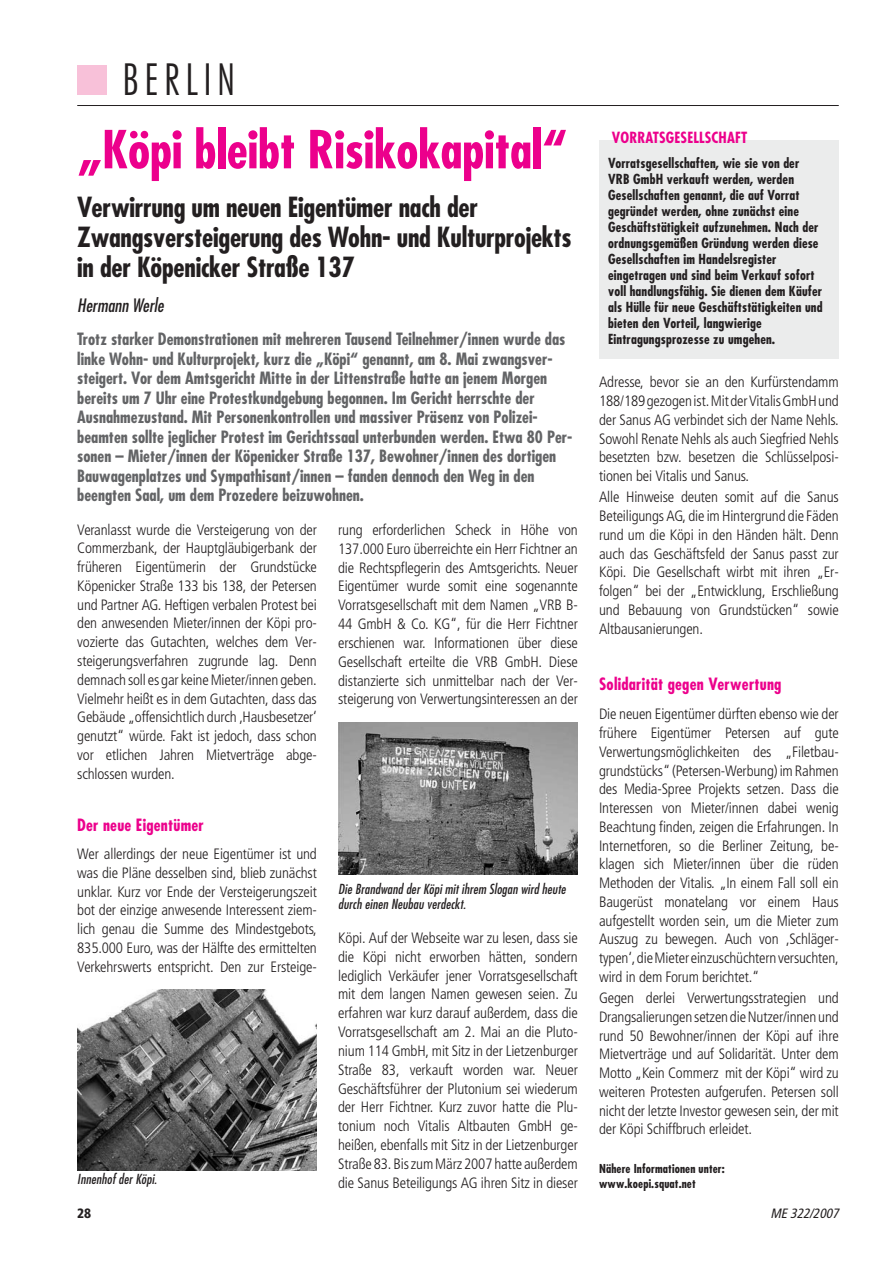
<style>
.page{position:relative;width:893px;height:1262px;background:#fff}
.page>*{position:absolute;margin:0;border:0;box-sizing:border-box;transform-origin:0 0}
.t1{font:700 condensed 51px "Futura";letter-spacing:-.005em;color:#ec008c}
.t2{font:300 condensed 42px "Futura";letter-spacing:.15em;color:#231f20;scale:.96 1}
.t3{font:700 condensed 27px/30px "Futura";letter-spacing:-.01em;color:#231f20}
.t4{font:italic condensed 18px "Futura";color:#231f20}
.t5{font:700 condensed 16.5px/19.5px "Futura";color:#636466}
.t6{font:700 condensed 16.5px "Futura";letter-spacing:.015em;color:#ec008c}
.t7{font:300 condensed 15px/18.8px "Frutiger";letter-spacing:-.01em;color:#231f20;text-align:justify}
.t8{font:700 condensed 15px "Futura";letter-spacing:.01em;color:#ec008c}
.t9{font:700 condensed 13.5px/16px "Futura";letter-spacing:.01em;color:#231f20}
.t10{font:italic condensed 13.5px/15px "Futura";letter-spacing:.01em;color:#231f20}
.t11{font:italic condensed 13.5px "Frutiger";color:#231f20}
.t12{font:900 condensed 13.5px "Frutiger";color:#231f20}
.t13{font:700 condensed 12px/15px "Futura";letter-spacing:.01em;color:#231f20}
</style>
<div class="page">
<div style="left:77px;top:65px;width:30px;height:30px;background:#f8c1d9"></div>
<hr style="left:77px;top:105px;width:761px;height:1px;background:#231f20">
<div style="left:599px;top:140px;width:239px;height:219px;background:#ebecec"></div>
<img style="left:338px;top:722px;width:240px;height:152px">
<img style="left:77px;top:989px;width:240px;height:181px">
<h2 class="t2" style="left:123px;top:62px;width:118px">BERLIN</h2>
<h1 class="t1" style="left:77px;top:127px;width:491px">„Köpi bleibt Risikokapital“</h1>
<h3 class="t3" style="left:77px;top:194px;width:496px">Verwirrung um neuen Eigentümer nach der<br>Zwangsversteigerung des Wohn- und Kulturprojekts in der Köpenicker Straße 137</h3>
<p class="t4" style="left:77px;top:297px;width:88px">Hermann Werle</p>
<p class="t5" style="left:77px;top:331px;width:496px">Trotz starker Demonstrationen mit mehreren Tausend Teilnehmer/innen wurde das linke Wohn- und Kulturprojekt, kurz die „Köpi“ genannt, am 8. Mai zwangsver&shy;steigert. Vor dem Amtsgericht Mitte in der Littenstraße hatte an jenem Morgen bereits um 7 Uhr eine Protestkundgebung begonnen. Im Gericht herrschte der Ausnahmezustand. Mit Personenkontrollen und massiver Präsenz von Polizei&shy;beamten sollte jeglicher Protest im Gerichtssaal unterbunden werden. Etwa 80 Per&shy;sonen – Mieter/innen der Köpenicker Straße 137, Bewohner/innen des dortigen Bauwagenplatzes und Sympathisant/innen – fanden dennoch den Weg in den beengten Saal, um dem Prozedere beizuwohnen.</p>
<p class="t7" style="left:77px;top:521px;width:241px">Veranlasst wurde die Versteigerung von der Commerzbank, der Hauptgläubigerbank der früheren Eigentümerin der Grundstücke Köpenicker Straße 133 bis 138, der Petersen und Partner AG. Heftigen verbalen Protest bei den anwesenden Mieter/innen der Köpi pro&shy;vozierte das Gutachten, welches dem Ver&shy;steigerungsverfahren zugrunde lag. Denn demnach soll es gar keine Mieter/innen geben.<br>Vielmehr heißt es in dem Gutachten, dass das Gebäude „offensichtlich durch ‚Hausbesetzer‘ genutzt“ würde. Fakt ist jedoch, dass schon vor etlichen Jahren Mietverträge abge&shy;schlossen wurden.</p>
<p class="t6" style="left:77px;top:817px;width:128px">Der neue Eigentümer</p>
<p class="t7" style="left:77px;top:845px;width:241px">Wer allerdings der neue Eigentümer ist und was die Pläne desselben sind, blieb zunächst unklar. Kurz vor Ende der Versteigerungszeit bot der einzige anwesende Interessent ziem&shy;lich genau die Summe des Mindestgebots, 835.000 Euro, was der Hälfte des ermittelten Verkehrswerts entspricht. Den zur Ersteige-</p>
<p class="t10" style="left:77px;top:1172px;width:81px">Innenhof der Köpi.</p>
<p class="t7" style="left:338px;top:521px;width:241px">rung erforderlichen Scheck in Höhe von 137.000 Euro überreichte ein Herr Fichtner an die Rechtspflegerin des Amtsgerichts. Neuer Eigentümer wurde somit eine sogenannte Vorratsgesellschaft mit dem Namen „VRB B-44 GmbH &amp; Co. KG“, für die Herr Fichtner erschienen war. Informationen über diese Gesellschaft erteilte die VRB GmbH. Diese distanzierte sich unmittelbar nach der Ver&shy;steigerung von Verwertungsinteressen an der</p>
<p class="t10" style="left:338px;top:882px;width:229px">Die Brandwand der Köpi mit ihrem Slogan wird heute durch einen Neubau verdeckt.</p>
<p class="t7" style="left:338px;top:929px;width:241px">Köpi. Auf der Webseite war zu lesen, dass sie die Köpi nicht erworben hätten, sondern lediglich Verkäufer jener Vorratsgesellschaft mit dem langen Namen gewesen seien. Zu erfahren war kurz darauf außerdem, dass die Vorratsgesellschaft am 2. Mai an die Pluto&shy;nium 114 GmbH, mit Sitz in der Lietzenburger Straße 83, verkauft worden war. Neuer Geschäftsführer der Plutonium sei wiederum der Herr Fichtner. Kurz zuvor hatte die Plu&shy;tonium noch Vitalis Altbauten GmbH ge&shy;heißen, ebenfalls mit Sitz in der Lietzenburger Straße 83. Bis zum März 2007 hatte außerdem die Sanus Beteiligungs AG ihren Sitz in dieser</p>
<p class="t8" style="left:612px;top:131px;width:137px">VORRATSGESELLSCHAFT</p>
<p class="t9" style="left:608px;top:156px;width:216px">Vorratsgesellschaften, wie sie von der VRB GmbH verkauft werden, werden Gesellschaften genannt, die auf Vorrat gegründet werden, ohne zunächst eine Geschäftstätigkeit aufzunehmen. Nach der ordnungsgemäßen Gründung werden diese Gesellschaften im Handelsregister eingetragen und sind beim Verkauf sofort voll handlungsfähig. Sie dienen dem Käufer als Hülle für neue Geschäftstätigkeiten und bieten den Vorteil, langwierige Eintragungsprozesse zu umgehen.</p>
<p class="t7" style="left:599px;top:374px;width:241px">Adresse, bevor sie an den Kurfürstendamm 188/189 gezogen ist. Mit der Vitalis GmbH und der Sanus AG verbindet sich der Name Nehls.<br>Sowohl Renate Nehls als auch Siegfried Nehls besetzten bzw. besetzen die Schlüsselposi&shy;tionen bei Vitalis und Sanus.</p>
<p class="t7" style="left:599px;top:489px;width:241px">Alle Hinweise deuten somit auf die Sanus Beteiligungs AG, die im Hintergrund die Fäden rund um die Köpi in den Händen hält. Denn auch das Geschäftsfeld der Sanus passt zur Köpi. Die Gesellschaft wirbt mit ihren „Er&shy;folgen“ bei der „Entwicklung, Erschließung und Bebauung von Grundstücken“ sowie Altbausanierungen.</p>
<p class="t6" style="left:599px;top:676px;width:184px">Solidarität gegen Verwertung</p>
<p class="t7" style="left:599px;top:706px;width:241px">Die neuen Eigentümer dürften ebenso wie der frühere Eigentümer Petersen auf gute Verwertungsmöglichkeiten des „Filetbau&shy;grundstücks“ (Petersen-Werbung) im Rahmen des Media-Spree Projekts setzen. Dass die Interessen von Mieter/innen dabei wenig Beachtung finden, zeigen die Erfahrungen. In Internetforen, so die Berliner Zeitung, be&shy;klagen sich Mieter/innen über die rüden Methoden der Vitalis. „In einem Fall soll ein Baugerüst monatelang vor einem Haus aufgestellt worden sein, um die Mieter zum Auszug zu bewegen. Auch von ‚Schläger&shy;typen‘, die Mieter einzuschüchtern versuchten, wird in dem Forum berichtet.“</p>
<p class="t7" style="left:599px;top:989px;width:241px">Gegen derlei Verwertungsstrategien und Drangsalierungen setzen die Nutzer/innen und rund 50 Bewohner/innen der Köpi auf ihre Mietverträge und auf Solidarität. Unter dem Motto „Kein Commerz mit der Köpi“ wird zu weiteren Protesten aufgerufen. Petersen soll nicht der letzte Investor gewesen sein, der mit der Köpi Schiffbruch erleidet.</p>
<p class="t13" style="left:599px;top:1162px;width:127px">Nähere Informationen unter: www.koepi.squat.net</p>
<p class="t12" style="left:77px;top:1208px;width:15px">28</p>
<p class="t11" style="left:770px;top:1208px;width:72px">ME 322/2007</p>
</div>
